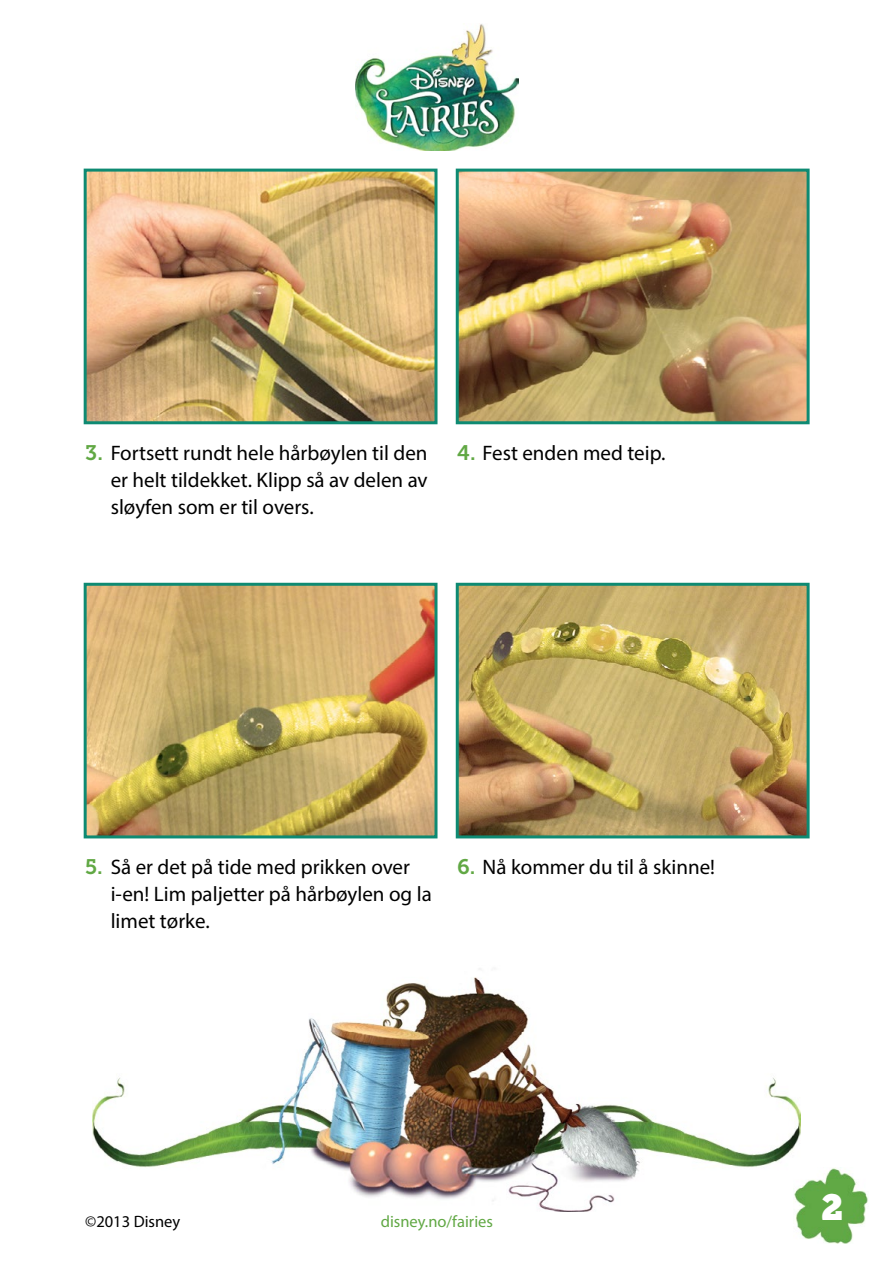
<style>
.page{position:relative;width:893px;height:1263px;background:#fff}
.page>*{position:absolute;margin:0;border:0;box-sizing:border-box;transform-origin:0 0}
.t1{font:36px "Museo Slab";color:#fff}
.t2{font:21px/27px "Myriad Pro";color:#000;text-align:justify}
.t3{font:16.5px "Myriad Pro";color:#61a844}
.t4{font:16.5px "Myriad Pro";color:#000}
.s1{font-family:"Museo Slab 700";color:#61a844}
</style>
<div class="page">
<img style="left:92px;top:968px;width:709px;height:243px">
<img style="left:88px;top:173px;width:345px;height:247px">
<div style="left:84px;top:169px;width:353px;height:255px;border:3px solid #0e8a72"></div>
<img style="left:88px;top:587px;width:345px;height:247px">
<div style="left:84px;top:583px;width:353px;height:255px;border:3px solid #0e8a72"></div>
<img style="left:460px;top:173px;width:346px;height:247px">
<div style="left:456px;top:169px;width:354px;height:255px;border:3px solid #0e8a72"></div>
<img style="left:460px;top:587px;width:346px;height:247px">
<div style="left:456px;top:583px;width:354px;height:255px;border:3px solid #0e8a72"></div>
<img style="left:356px;top:24px;width:162px;height:127px">
<img style="left:793px;top:1167px;width:75px;height:77px">
<p class="t2" style="left:111px;top:439px;width:319px;text-indent:-26px"><span class="s1">3.</span> Fortsett rundt hele hårbøylen til den er helt tildekket. Klipp så av delen av sløyfen som er til overs.</p>
<p class="t2" style="left:457px;top:439px;width:210px"><span class="s1">4.</span> Fest enden med teip.</p>
<p class="t2" style="left:111px;top:853px;width:323px;text-align:left;text-indent:-26px"><span class="s1">5.</span> Så er det på tide med prikken over i-en! Lim paljetter på hårbøylen og la limet tørke.</p>
<p class="t2" style="left:457px;top:853px;width:259px"><span class="s1">6.</span> Nå kommer du til å skinne!</p>
<p class="t4" style="left:85px;top:1211px;width:97px">©2013 Disney</p>
<p class="t3" style="left:381px;top:1211px;width:114px">disney.no/fairies</p>
<h1 class="t1" style="left:821px;top:1186px;width:24px">2</h1>
</div>
